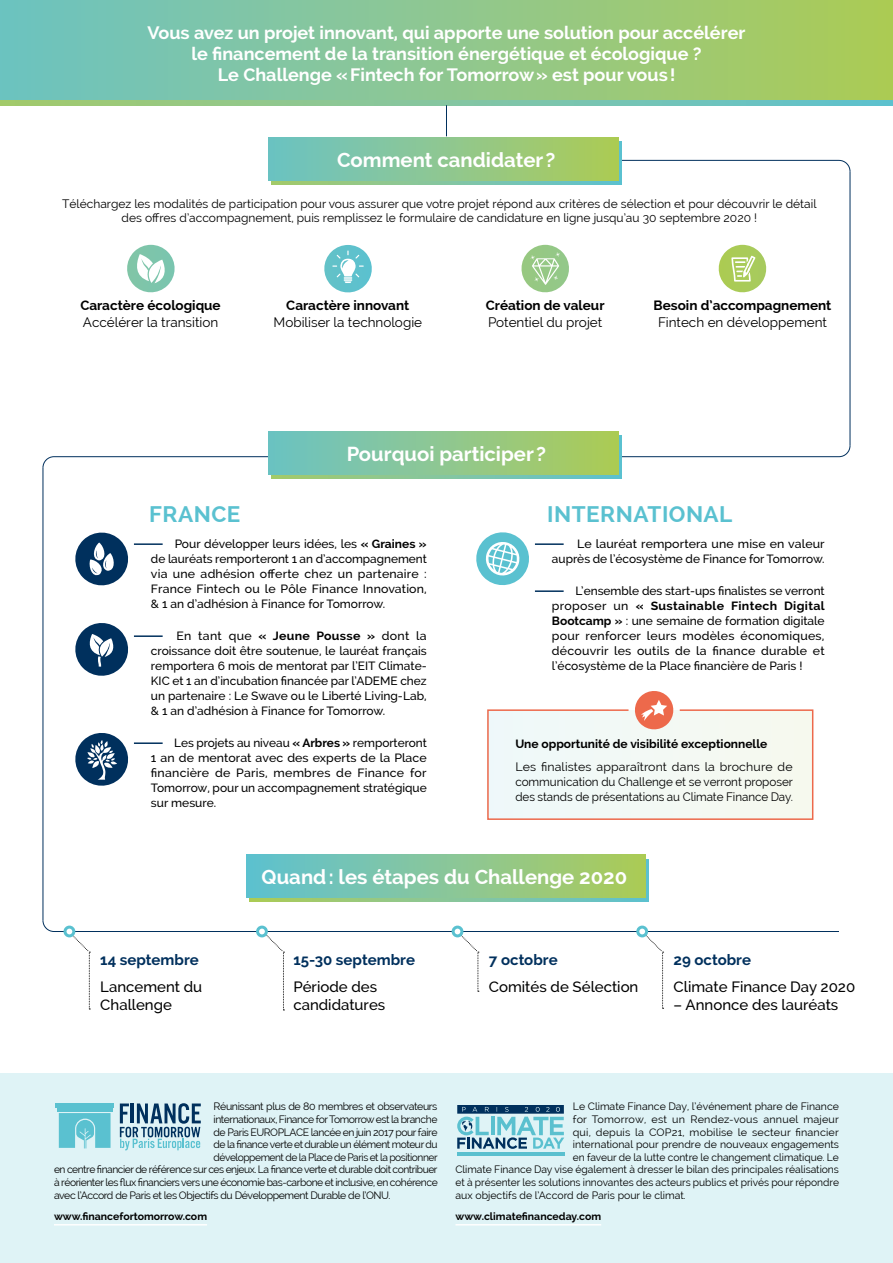
<style>
.page{position:relative;width:893px;height:1263px;background:#fff}
.page>*{position:absolute;margin:0;border:0;box-sizing:border-box;transform-origin:0 0}
.t1{font:700 22.5px "Raleway";letter-spacing:.02em;color:#5ac1d0}
.t2{font:700 20.25px "Raleway";color:#fff}
.t3{font:700 18px/21px "Raleway";color:#fff;text-align:center}
.t4{font:500 15px/18px "Raleway";color:#000}
.t5{font:700 15px "Raleway";color:#00305d}
.t6{font:13.5px "Raleway";color:#000}
.t7{font:700 13.5px "Raleway";color:#000}
.t8{font:500 12px/15px "Raleway";color:#000;text-align:justify}
.t9{font:12px/15px "Raleway";color:#000;text-align:justify}
.t10{font:700 12px "Raleway";color:#000}
.t11{font:10.5px "Raleway";letter-spacing:-.04em;color:#000}
.t12{font:10.5px "Raleway";letter-spacing:-.005em;color:#000}
.t13{font:10.5px "Raleway";color:#000}
.t14{font:700 10.5px "Raleway";color:#000}
.t15{font:10.5px "Raleway";letter-spacing:.015em;color:#000}
.t16{font:10.5px "Raleway";letter-spacing:.02em;color:#000}
.s1{font-weight:700}
</style>
<div class="page">
<div style="left:0;top:0;width:893px;height:105px;background:linear-gradient(to right,#a5ca6d,#5fc1d2)"></div>
<div style="left:0;top:0;width:893px;height:100px;background:linear-gradient(to right,#6ec3c4,#aecb57)"></div>
<hr style="left:54px;top:456px;width:223px;height:1px;background:#00305d">
<hr style="left:617px;top:456px;width:222px;height:1px;background:#00305d">
<svg style="left:69px;top:932px;width:21px;height:77px"></svg>
<svg style="left:264px;top:933px;width:20px;height:77px"></svg>
<svg style="left:458px;top:932px;width:21px;height:60px"></svg>
<svg style="left:643px;top:933px;width:21px;height:76px"></svg>
<hr style="left:54px;top:931px;width:785px;height:1px;background:#00305d">
<svg style="left:250px;top:859px;width:399px;height:42px;background:#85c598"></svg>
<div style="left:246px;top:855px;width:399px;height:42px;background:linear-gradient(to right,#60c1d4,#afcb5a)"></div>
<div style="left:65px;top:927px;width:9px;height:9px;background:#fff;border-radius:50%"></div>
<div style="left:64px;top:925px;width:11px;height:12px;border:3px solid #5ac1d0;border-radius:50%"></div>
<div style="left:258px;top:927px;width:8px;height:9px;background:#fff;border-radius:50%"></div>
<div style="left:256px;top:925px;width:12px;height:12px;border:3px solid #5ac1d0;border-radius:50%"></div>
<div style="left:453px;top:927px;width:9px;height:9px;background:#fff;border-radius:50%"></div>
<div style="left:452px;top:925px;width:11px;height:12px;border:3px solid #5ac1d0;border-radius:50%"></div>
<div style="left:638px;top:927px;width:9px;height:9px;background:#fff;border-radius:50%"></div>
<div style="left:636px;top:925px;width:12px;height:12px;border:3px solid #5ac1d0;border-radius:50%"></div>
<hr style="left:622px;top:160px;width:217px;height:1px;background:#00305d">
<hr style="left:446px;top:105px;width:1px;height:31px;background:#00305d">
<svg style="left:43px;top:456px;width:11px;height:12px"></svg>
<svg style="left:839px;top:445px;width:11px;height:12px"></svg>
<svg style="left:43px;top:920px;width:11px;height:12px"></svg>
<svg style="left:839px;top:160px;width:11px;height:12px"></svg>
<hr style="left:43px;top:468px;width:1px;height:452px;background:#00305d">
<hr style="left:850px;top:171px;width:1px;height:275px;background:#00305d">
<svg style="left:272px;top:142px;width:350px;height:42px;background:#82c59d"></svg>
<div style="left:268px;top:138px;width:350px;height:42px;background:linear-gradient(to right,#6cc3c6,#aecb57)"></div>
<svg style="left:272px;top:436px;width:350px;height:42px;background:#82c59d"></svg>
<div style="left:268px;top:432px;width:350px;height:42px;background:linear-gradient(to right,#6cc3c6,#aecb57)"></div>
<hr style="left:134px;top:543px;width:29px;height:2px;background:#00305d">
<hr style="left:134px;top:635px;width:29px;height:2px;background:#00305d">
<hr style="left:134px;top:742px;width:29px;height:2px;background:#00305d">
<hr style="left:535px;top:543px;width:29px;height:2px;background:#00305d">
<hr style="left:535px;top:590px;width:29px;height:2px;background:#00305d">
<svg style="left:324px;top:245px;width:48px;height:48px"></svg>
<svg style="left:521px;top:245px;width:48px;height:48px"></svg>
<svg style="left:127px;top:245px;width:48px;height:48px"></svg>
<svg style="left:718px;top:245px;width:49px;height:48px"></svg>
<svg style="left:476px;top:532px;width:53px;height:53px"></svg>
<div style="left:0;top:1074px;width:893px;height:189px;background:#dff3f6"></div>
<hr style="left:54px;top:1224px;width:153px;height:1px;background:#fff">
<hr style="left:455px;top:1224px;width:146px;height:1px;background:#fff">
<svg style="left:75px;top:532px;width:53px;height:54px"></svg>
<svg style="left:75px;top:623px;width:53px;height:53px"></svg>
<svg style="left:75px;top:733px;width:53px;height:53px"></svg>
<hr style="left:55px;top:1103px;width:59px;height:4px;background:#5ac1d0">
<hr style="left:57px;top:1108px;width:55px;height:4px;background:#5ac1d0">
<svg style="left:59px;top:1113px;width:52px;height:35px;background:#6ec8d5"></svg>
<svg style="left:120px;top:1103px;width:81px;height:47px"></svg>
<svg style="left:457px;top:1152px;width:107px;height:3px"></svg>
<svg style="left:457px;top:1105px;width:107px;height:44px"></svg>
<svg style="left:487px;top:691px;width:327px;height:129px"></svg>
<h3 class="t3" style="left:147px;top:22px;width:599px">Vous avez un projet innovant, qui apporte une solution pour accélérer le financement de la transition énergétique et écologique ?<br>Le Challenge «Fintech for Tomorrow» est pour vous!</h3>
<h2 class="t2" style="left:337px;top:148px;width:220px">Comment candidater?</h2>
<p class="t9" style="left:62px;top:197px;width:756px;line-height:14.4px;text-align:center">Téléchargez les modalités de participation pour vous assurer que votre projet répond aux critères de sélection et pour découvrir le détail des offres d’accompagnement, puis remplissez le formulaire de candidature en ligne jusqu’au 30 septembre 2020 !</p>
<p class="t7" style="left:80px;top:297px;width:142px">Caractère écologique</p>
<p class="t6" style="left:83px;top:314px;width:137px">Accélérer la transition</p>
<p class="t7" style="left:286px;top:297px;width:125px">Caractère innovant</p>
<p class="t6" style="left:274px;top:314px;width:150px">Mobiliser la technologie</p>
<p class="t7" style="left:486px;top:297px;width:120px">Création de valeur</p>
<p class="t6" style="left:488px;top:314px;width:116px">Potentiel du projet</p>
<h2 class="t2" style="left:347px;top:442px;width:201px">Pourquoi participer?</h2>
<p class="t7" style="left:654px;top:297px;width:179px">Besoin d’accompagnement</p>
<p class="t6" style="left:658px;top:314px;width:170px">Fintech en développement</p>
<h1 class="t1" style="left:149px;top:501px;width:93px">FRANCE</h1>
<h1 class="t1" style="left:547px;top:501px;width:187px">INTERNATIONAL</h1>
<p class="t8" style="left:151px;top:536px;width:277px;text-indent:24px">Pour développer leurs idées, les <span class="s1">« Graines » </span>de lauréats remporteront 1 an d’accompagnement via une adhésion offerte chez un partenaire :<br>France Fintech ou le Pôle Finance Innovation, &amp; 1 an d’adhésion à Finance for Tomorrow.</p>
<p class="t8" style="left:151px;top:628px;width:277px;text-indent:26px">En tant que <span class="s1">« Jeune Pousse »</span> dont la croissance doit être soutenue, le lauréat français remportera 6 mois de mentorat par l’EIT Climate-KIC et 1 an d’incubation financée par l’ADEME chez un partenaire : Le Swave ou le Liberté Living-Lab, &amp; 1 an d’adhésion à Finance for Tomorrow.</p>
<p class="t8" style="left:151px;top:735px;width:277px;text-indent:23px">Les projets au niveau <span class="s1">« Arbres »</span> remporteront 1 an de mentorat avec des experts de la Place financière de Paris, membres de Finance for Tomorrow, pour un accompagnement stratégique sur mesure.</p>
<p class="t8" style="left:552px;top:536px;width:274px;text-align:right">Le lauréat remportera une mise en valeur auprès de l’écosystème de Finance for Tomorrow.</p>
<p class="t8" style="left:552px;top:583px;width:274px;text-indent:23px">L’ensemble des start-ups finalistes se verront proposer un <span class="s1">« Sustainable Fintech Digital Bootcamp »</span> : une semaine de formation digitale pour renforcer leurs modèles économiques, découvrir les outils de la finance durable et l’écosystème de la Place financière de Paris !</p>
<p class="t10" style="left:515px;top:737px;width:253px">Une opportunité de visibilité exceptionnelle</p>
<p class="t9" style="left:515px;top:759px;width:279px">Les finalistes apparaîtront dans la brochure de communication du Challenge et se verront proposer des stands de présentations au Climate Finance Day.</p>
<p class="t5" style="left:100px;top:951px;width:100px">14 septembre</p>
<p class="t4" style="left:100px;top:977px;width:104px">Lancement du<br>Challenge</p>
<h2 class="t2" style="left:262px;top:866px;width:367px">Quand: les étapes du Challenge 2020</h2>
<p class="t5" style="left:293px;top:951px;width:123px">15-30 septembre</p>
<p class="t4" style="left:293px;top:977px;width:93px">Période des candidatures</p>
<p class="t5" style="left:489px;top:951px;width:70px">7 octobre</p>
<p class="t4" style="left:489px;top:977px;width:151px">Comités de Sélection</p>
<p class="t5" style="left:674px;top:951px;width:79px">29 octobre</p>
<p class="t4" style="left:674px;top:977px;width:183px">Climate Finance Day 2020</p>
<p class="t4" style="left:674px;top:995px;width:166px">– Annonce des lauréats</p>
<p class="t11" style="left:214px;top:1101px;width:225px">Réunissant plus de 80 membres et observateurs</p>
<p class="t11" style="left:214px;top:1113px;width:225px">internationaux, Finance for Tomorrow est la branche</p>
<p class="t11" style="left:214px;top:1126px;width:225px">de Paris EUROPLACE lancée en juin 2017 pour faire</p>
<p class="t11" style="left:214px;top:1138px;width:226px">de la finance verte et durable un élément moteur du</p>
<p class="t11" style="left:214px;top:1151px;width:226px">développement de la Place de Paris et la positionner</p>
<p class="t11" style="left:54px;top:1164px;width:385px">en centre financier de référence sur ces enjeux. La finance verte et durable doit contribuer</p>
<p class="t11" style="left:54px;top:1176px;width:385px">à réorienter les flux financiers vers une économie bas-carbone et inclusive, en cohérence</p>
<p class="t11" style="left:54px;top:1189px;width:338px">avec l’Accord de Paris et les Objectifs du Développement Durable de l’ONU.</p>
<p class="t14" style="left:54px;top:1210px;width:155px">www.financefortomorrow.com</p>
<p class="t13" style="left:573px;top:1101px;width:268px">Le Climate Finance Day, l’événement phare de Finance</p>
<p class="t16" style="left:573px;top:1113px;width:268px">for Tomorrow, est un Rendez-vous annuel majeur</p>
<p class="t15" style="left:573px;top:1126px;width:268px">qui, depuis la COP21, mobilise le secteur financier</p>
<p class="t13" style="left:573px;top:1138px;width:268px">international pour prendre de nouveaux engagements</p>
<p class="t12" style="left:573px;top:1151px;width:268px">en faveur de la lutte contre le changement climatique. Le</p>
<p class="t12" style="left:455px;top:1164px;width:385px">Climate Finance Day vise également à dresser le bilan des principales réalisations</p>
<p class="t12" style="left:455px;top:1176px;width:385px">et à présenter les solutions innovantes des acteurs publics et privés pour répondre</p>
<p class="t13" style="left:455px;top:1189px;width:232px">aux objectifs de l’Accord de Paris pour le climat.</p>
<p class="t14" style="left:455px;top:1210px;width:147px">www.climatefinanceday.com</p>
</div>
